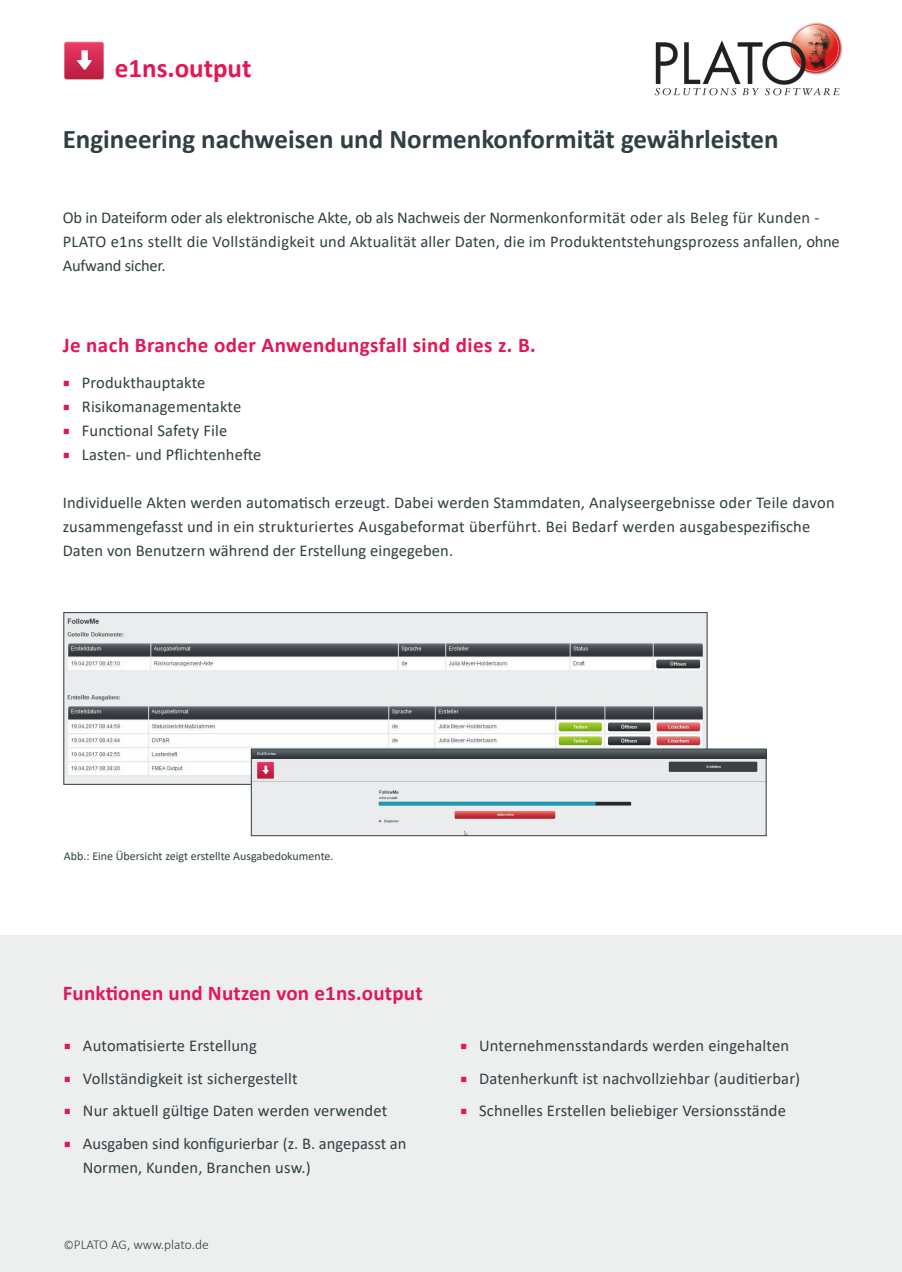
<style>
.page{position:relative;width:902px;height:1272px;background:#fff}
.page>*{position:absolute;margin:0;border:0;box-sizing:border-box;transform-origin:0 0}
.t1{font:700 27px "Calibri";color:#304042}
.t2{font:700 27px "Calibri";color:#e31756}
.t3{font:700 21px "Calibri";letter-spacing:.01em;color:#e31756}
.t4{font:16.5px/24px "Calibri";letter-spacing:.01em;color:#304042}
.t5{font:300 13.5px "Calibri";color:#304042}
.t6{font:12px "Calibri";color:#304042}
.s1{font-family:"Minion Pro";font-size:18px;color:#e31756}
.s2{font-size:12px}
</style>
<div class="page">
<div style="left:0;top:935px;width:901px;height:336px;background:#edefef"></div>
<img style="left:654px;top:22px;width:189px;height:74px">
<img style="left:65px;top:614px;width:640px;height:168px">
<div style="left:63px;top:612px;width:644px;height:172px;border:1px solid #304042"></div>
<img style="left:253px;top:750px;width:511px;height:84px">
<div style="left:251px;top:748px;width:515px;height:88px;border:1px solid #304042"></div>
<img style="left:64px;top:41px;width:40px;height:39px">
<p class="t2" style="left:115px;top:49px;width:138px">e1ns.output</p>
<p class="t1" style="left:63px;top:120px;width:717px">Engineering nachweisen und Normenkonformität gewährleisten</p>
<p class="t4" style="left:63px;top:205px;width:778px">Ob in Dateiform oder als elektronische Akte, ob als Nachweis der Normenkonformität oder als Beleg für Kunden -<br>PLATO e1ns stellt die Vollständigkeit und Aktualität aller Daten, die im Produktentstehungsprozess anfallen, ohne<br>Aufwand sicher.</p>
<p class="t3" style="left:63px;top:330px;width:474px">Je nach Branche oder Anwendungsfall sind dies z. B.</p>
<p class="t4" style="left:63px;top:370px;width:144px"><span class="s1">■</span> Produkthauptakte</p>
<p class="t4" style="left:63px;top:394px;width:180px"><span class="s1">■</span> Risikomanagementakte</p>
<p class="t4" style="left:63px;top:418px;width:166px"><span class="s1">■</span> Functional Safety File</p>
<p class="t4" style="left:63px;top:442px;width:200px"><span class="s1">■</span> Lasten- und Pflichtenhefte</p>
<p class="t4" style="left:63px;top:490px;width:773px">Individuelle Akten werden automatisch erzeugt. Dabei werden Stammdaten, Analyseergebnisse oder Teile davon zusammengefasst und in ein strukturiertes Ausgabeformat überführt. Bei Bedarf werden ausgabespezifische<br>Daten von Benutzern während der Erstellung eingegeben.</p>
<p class="t6" style="left:64px;top:847px;width:271px">Abb.: Eine Übersicht zeigt erstellte Ausgabedokumente.</p>
<p class="t3" style="left:63px;top:977px;width:361px">Funktionen und Nutzen von e1ns.output</p>
<p class="t4" style="left:64px;top:1033px;width:194px"><span class="s1">■</span> Automatisierte Erstellung</p>
<p class="t4" style="left:64px;top:1065px;width:235px"><span class="s1">■</span> Vollständigkeit ist sichergestellt</p>
<p class="t4" style="left:64px;top:1098px;width:325px"><span class="s1">■</span> Nur aktuell gültige Daten werden verwendet</p>
<p class="t4" style="left:83px;top:1130px;width:325px;text-indent:-19px"><span class="s1">■</span> Ausgaben sind konfigurierbar (z. B. angepasst an<br>Normen, Kunden, Branchen usw.)</p>
<p class="t5" style="left:64px;top:1236px;width:146px"><span class="s2">©</span>PLATO AG, www.plato.de</p>
<p class="t4" style="left:460px;top:1033px;width:330px"><span class="s1">■</span> Unternehmensstandards werden eingehalten</p>
<p class="t4" style="left:460px;top:1065px;width:342px"><span class="s1">■</span> Datenherkunft ist nachvollziehbar (auditierbar)</p>
<p class="t4" style="left:460px;top:1098px;width:327px"><span class="s1">■</span> Schnelles Erstellen beliebiger Versionsstände</p>
</div>
